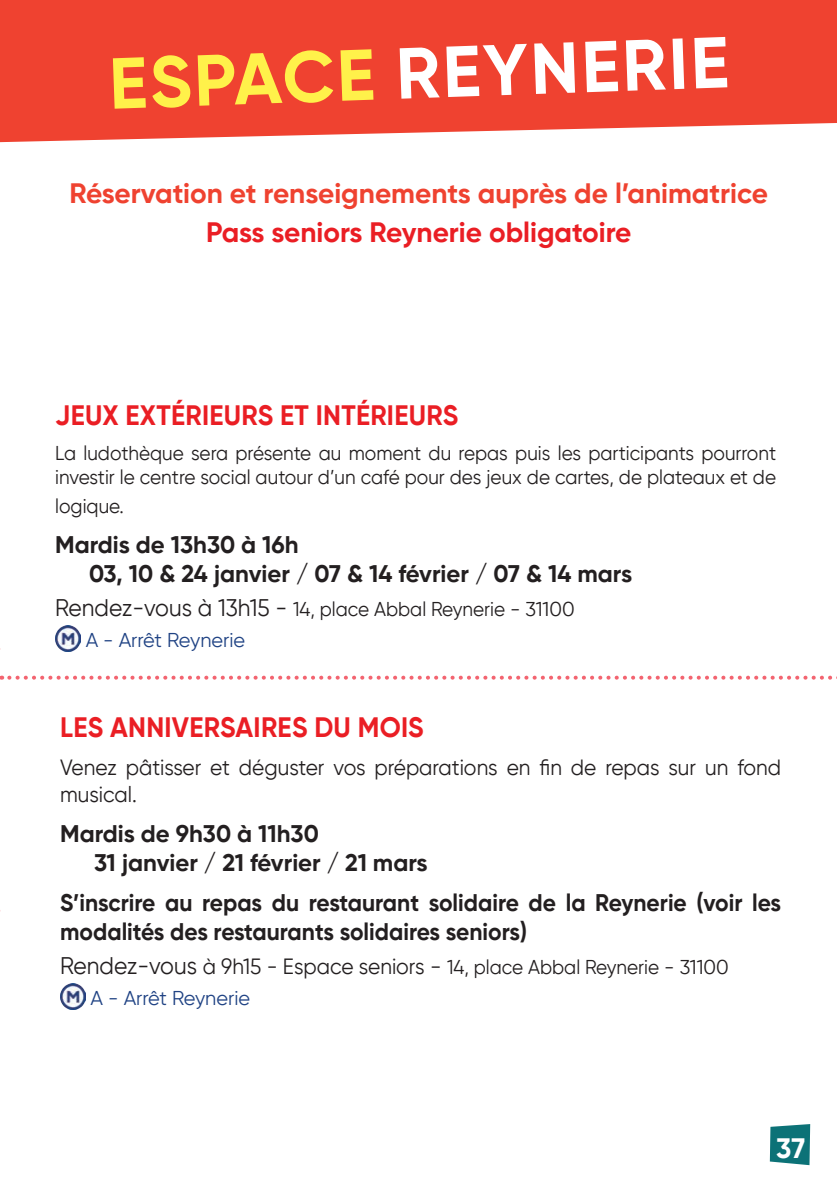
<style>
.page{position:relative;width:837px;height:1192px;background:#fff}
.page>*{position:absolute;margin:0;border:0;box-sizing:border-box;transform-origin:0 0}
.t1{font:700 72px "Gilroy";color:#fff}
.t2{font:700 28px "Gilroy";letter-spacing:.005em;color:#ea1e24;scale:.95 1}
.t3{font:700 28px "Gilroy";color:#ef4230}
.t4{font:700 28px "Gilroy";letter-spacing:.005em;color:#ea1e24}
.t5{font:700 28px "Gilroy";color:#fff}
.t6{font:700 24px/28.8px "Gilroy";color:#231f20}
.t7{font:700 24px/28.8px "Gilroy";color:#231f20;scale:.95 1}
.t8{font:22px/26.4px "Gilroy";color:#231f20;scale:.95 1}
.t9{font:20px/30.8px "Gilroy";color:#231f20;scale:.95 1}
.s1{color:#fff14a}
.s2{font-size:24px}
.s3{color:#204384}
.s4{font-size:22px}
</style>
<div class="page">
<svg style="left:770px;top:1124px;width:40px;height:41px;background:#207d82"></svg>
<img style="left:55px;top:626px;width:26px;height:25px">
<svg style="left:0;top:0;width:837px;height:143px;background:#f04f3f"></svg>
<svg style="left:9px;top:675px;width:828px;height:4px"></svg>
<img style="left:60px;top:983px;width:26px;height:26px">
<h1 class="t1" style="left:108px;top:39px;width:621px;rotate:-2deg"><span class="s1">ESPACE</span> REYNERIE</h1>
<h2 class="t3" style="left:70px;top:175px;width:700px">Réservation et renseignements auprès de l’animatrice</h2>
<h2 class="t4" style="left:206px;top:214px;width:427px">Pass seniors Reynerie obligatoire</h2>
<h2 class="t2" style="left:55px;top:397px;width:426px">JEUX EXTÉRIEURS ET INTÉRIEURS</h2>
<p class="t9" style="left:55px;top:441px;width:760px;line-height:24px">La ludothèque sera présente au moment du repas puis les participants pourront investir le centre social autour d’un café pour des jeux de cartes, de plateaux et de</p>
<p class="t9" style="left:55px;top:490px;width:74px">logique.</p>
<p class="t6" style="left:89px;top:530px;width:544px;text-indent:-34px">Mardis de 13h30 à 16h<br>03, 10 &amp; 24 janvier / 07 &amp; 14 février / 07 &amp; 14 mars</p>
<p class="t9" style="left:86px;top:593px;width:516px;text-indent:-31px"><span class="s2">Rendez-vous à 13h15 -</span> 14, place Abbal Reynerie - 31100<br><span class="s3">A - Arrêt Reynerie</span></p>
<h2 class="t2" style="left:60px;top:710px;width:384px">LES ANNIVERSAIRES DU MOIS</h2>
<p class="t8" style="left:60px;top:754px;width:760px">Venez pâtisser et déguster vos préparations en fin de repas sur un fond musical.</p>
<p class="t6" style="left:94px;top:818px;width:335px;text-indent:-34px">Mardis de 9h30 à 11h30<br>31 janvier / 21 février / 21 mars</p>
<p class="t7" style="left:60px;top:887px;width:760px">S’inscrire au repas du restaurant solidaire de la Reynerie (voir les modalités des restaurants solidaires seniors)</p>
<p class="t9" style="left:91px;top:951px;width:673px;text-indent:-31px"><span class="s2">Rendez-vous</span> <span class="s4">à 9h15 - Espace seniors -</span> 14, place Abbal Reynerie - 31100<br><span class="s3">A - Arrêt Reynerie</span></p>
<h2 class="t5" style="left:776px;top:1130px;width:30px">37</h2>
</div>
